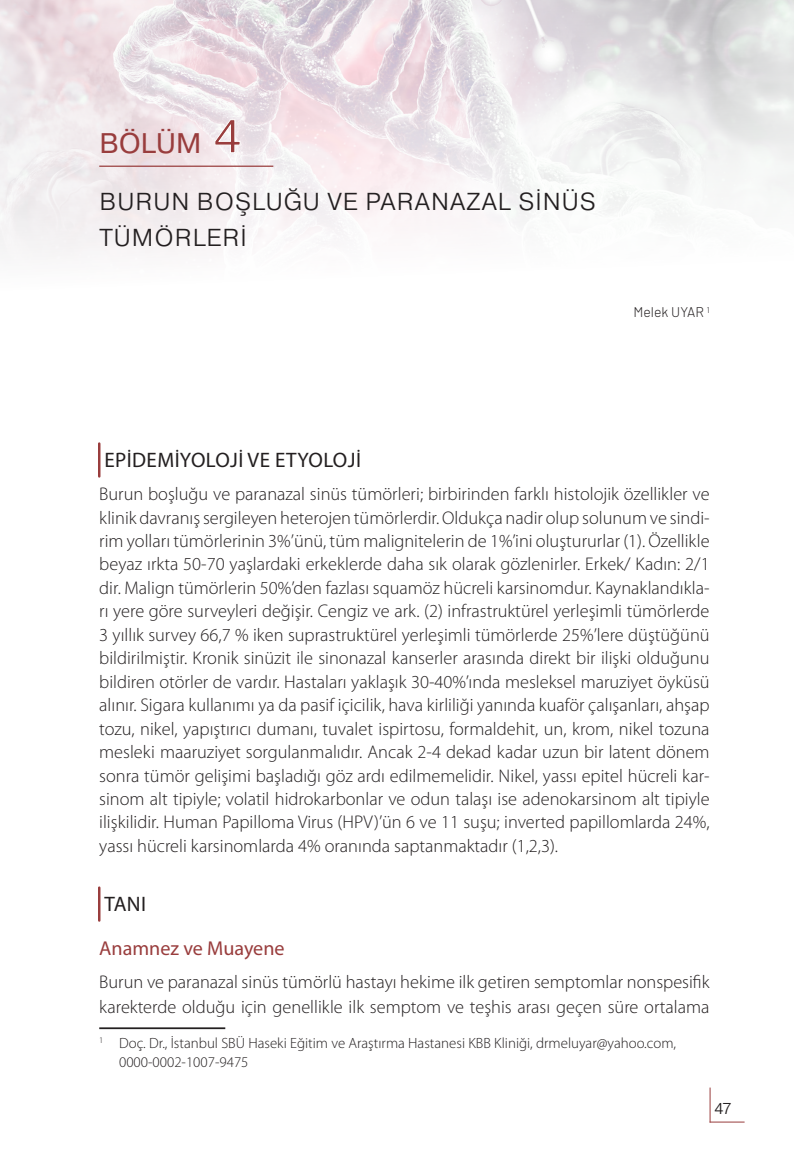
<style>
.page{position:relative;width:794px;height:1166px;background:#fff}
.page>*{position:absolute;margin:0;border:0;box-sizing:border-box;transform-origin:0 0}
.t1{font:28.35px "Pragmatica";letter-spacing:.01em;color:#993d3d}
.t2{font:300 24.5px/36.8px "Pragmatica";letter-spacing:.04em;color:#231f20}
.t3{font:21px "Myriad Pro";letter-spacing:.02em;color:#231f20}
.t4{font:20.12px "Myriad Pro";color:#993d3d}
.t5{font:300 18.38px/23.4px "Myriad Pro";color:#231f20;text-align:justify}
.t6{font:300 15.75px "Pragmatica";color:#231f20}
.t7{font:300 14.88px/19.2px "Myriad Pro";color:#231f20}
.t8{font:300 14px "Barlow";color:#231f20}
.s1{font-size:47.25px}
</style>
<div class="page">
<img style="left:0;top:0;width:794px;height:256px">
<hr style="left:99px;top:166px;width:174px;height:1px;background:#993d3d">
<hr style="left:709px;top:1087px;width:1px;height:35px;background:#993d3d">
<hr style="left:709px;top:1121px;width:35px;height:1px;background:#993d3d">
<hr style="left:98px;top:443px;width:2px;height:33px;background:#993d3d">
<hr style="left:98px;top:887px;width:2px;height:33px;background:#993d3d">
<hr style="left:99px;top:1027px;width:126px;height:2px;background:#231f20">
<h1 class="t1" style="left:99px;top:126px;width:143px">BÖLÜM <span class="s1">4</span></h1>
<h2 class="t2" style="left:99px;top:182px;width:498px">BURUN BOŞLUĞU VE PARANAZAL SI NÜS<br>TÜMÖRLERI</h2>
<p class="t8" style="left:633px;top:302px;width:78px">Melek UYAR <sup>1</sup></p>
<p class="t3" style="left:104px;top:448px;width:255px">EPIDEMIYOLOJI VE ETYOLOJI</p>
<p class="t5" style="left:99px;top:482px;width:612px">Burun boşluğu ve paranazal sinüs tümörleri; birbirinden farklı histolojik özellikler ve klinik davranış sergileyen heterojen tümörlerdir. Oldukça nadir olup solunum ve sindi&shy;rim yolları tümörlerinin 3%’ünü, tüm malignitelerin de 1%’ini oluştururlar (1). Özellikle beyaz ırkta 50-70 yaşlardaki erkeklerde daha sık olarak gözlenirler. Erkek/ Kadın: 2/1 dir. Malign tümörlerin 50%’den fazlası squamöz hücreli karsinomdur. Kaynaklandıkla&shy;rı yere göre surveyleri değişir. Cengiz ve ark. (2) infrastruktürel yerleşimli tümörlerde 3 yıllık survey 66,7 % iken suprastruktürel yerleşimli tümörlerde 25%’lere düştüğünü bildirilmiştir. Kronik sinüzit ile sinonazal kanserler arasında direkt bir ilişki olduğunu bildiren otörler de vardır. Hastaları yaklaşık 30-40%’ında mesleksel maruziyet öyküsü alınır. Sigara kullanımı ya da pasif içicilik, hava kirliliği yanında kuaför çalışanları, ahşap tozu, nikel, yapıştırıcı dumanı, tuvalet ispirtosu, formaldehit, un, krom, nikel tozuna mesleki maaruziyet sorgulanmalıdır. Ancak 2-4 dekad kadar uzun bir latent dönem sonra tümör gelişimi başladığı göz ardı edilmemelidir. Nikel, yassı epitel hücreli kar&shy;sinom alt tipiyle; volatil hidrokarbonlar ve odun talaşı ise adenokarsinom alt tipiyle ilişkilidir. Human Papilloma Virus (HPV)’ün 6 ve 11 suşu; inverted papillomlarda 24%, yassı hücreli karsinomlarda 4% oranında saptanmaktadır (1,2,3).</p>
<p class="t3" style="left:104px;top:892px;width:43px">TANI</p>
<p class="t4" style="left:99px;top:937px;width:187px">Anamnez ve Muayene</p>
<p class="t5" style="left:99px;top:970px;width:612px;line-height:24.5px">Burun ve paranazal sinüs tümörlü hastayı hekime ilk getiren semptomlar nonspesifik karekterde olduğu için genellikle ilk semptom ve teşhis arası geçen süre ortalama</p>
<p class="t7" style="left:119px;top:1033px;width:558px;text-indent:-20px"><sup>1</sup> Doç. Dr., İstanbul SBÜ Haseki Eğitim ve Araştırma Hastanesi KBB Kliniği, drmeluyar@yahoo.com,<br>0000-0002-1007-9475</p>
<p class="t6" style="left:714px;top:1099px;width:18px">47</p>
</div>
